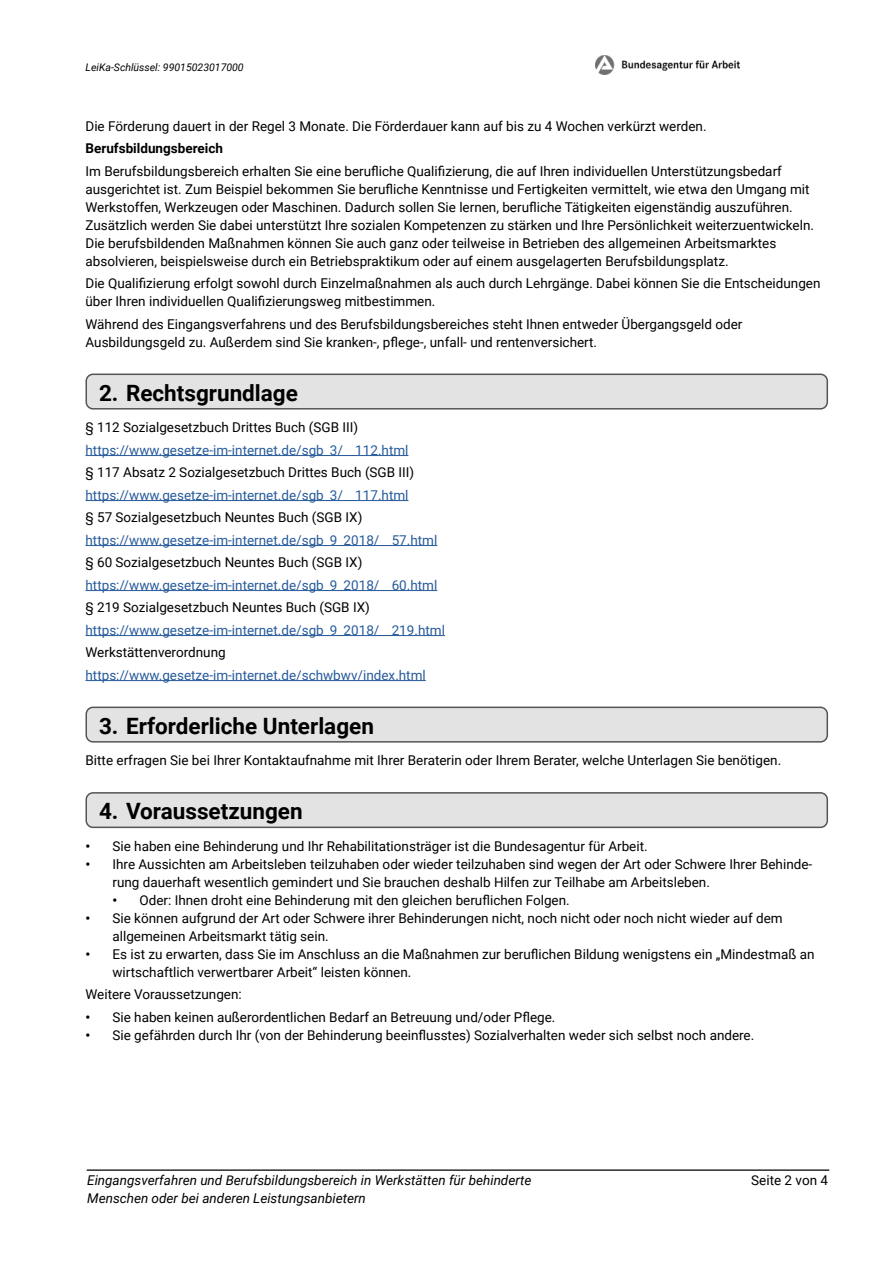
<style>
.page{position:relative;width:893px;height:1263px;background:#fff}
.page>*{position:absolute;margin:0;border:0;box-sizing:border-box;transform-origin:0 0}
.H2-Ueberschrift_K{font:700 22.5px "Roboto";color:#000}
.P-Fliesstext_K{font:13.5px/18px "Roboto";color:#000}
.P-Liste_runderPunkt_K{font:13.5px/18px "Roboto";color:#000}
.P-Fliesstext_K-2{font:13.5px "Roboto";color:#275b9b}
.t1{font:italic 13.5px "Roboto";color:#000}
.P-Liste_runderPunkt_Unterliste_K{font:13.5px "Roboto";color:#000}
.P-Fliesstext_K-3{font:700 13.5px "Roboto";color:#000}
.P-Versions-Nr_K{font:italic 10.5px "Roboto";color:#000}
.s1{font-weight:700}
</style>
<div class="page">
<img style="left:595px;top:55px;width:145px;height:19px">
<hr style="left:87px;top:1169px;width:742px;height:2px;background:#2b2b2b">
<div style="left:86px;top:374px;width:741px;height:35px;background:#e3e3e3;border-radius:7px"></div>
<div style="left:86px;top:374px;width:742px;height:36px;border:2px solid #555;border-radius:7px"></div>
<hr style="left:86px;top:455px;width:322px;height:1px;background:#275b9b">
<hr style="left:86px;top:500px;width:322px;height:1px;background:#275b9b">
<hr style="left:85px;top:545px;width:352px;height:1px;background:#275b9b">
<hr style="left:85px;top:590px;width:352px;height:1px;background:#275b9b">
<hr style="left:85px;top:635px;width:360px;height:1px;background:#275b9b">
<hr style="left:86px;top:680px;width:340px;height:1px;background:#275b9b">
<div style="left:86px;top:707px;width:741px;height:35px;background:#e3e3e3;border-radius:7px"></div>
<div style="left:85px;top:707px;width:743px;height:36px;border:2px solid #555;border-radius:7px"></div>
<div style="left:86px;top:793px;width:741px;height:34px;background:#e3e3e3;border-radius:7px"></div>
<div style="left:85px;top:792px;width:743px;height:36px;border:2px solid #555;border-radius:7px"></div>
<p class="P-Versions-Nr_K" style="left:86px;top:60px;width:160px">LeiKa-Schlüssel: 99015023017000</p>
<p class="P-Fliesstext_K" style="left:85px;top:116px;width:623px">Die Förderung dauert in der Regel 3 Monate. Die Förderdauer kann auf bis zu 4 Wochen verkürzt werden.</p>
<p class="P-Fliesstext_K-3" style="left:85px;top:139px;width:139px">Berufsbildungsbereich</p>
<p class="P-Fliesstext_K" style="left:85px;top:161px;width:730px">Im Berufsbildungsbereich erhalten Sie eine berufliche Qualifizierung, die auf Ihren individuellen Unterstützungsbedarf ausgerichtet ist. Zum Beispiel bekommen Sie berufliche Kenntnisse und Fertigkeiten vermittelt, wie etwa den Umgang mit Werkstoffen, Werkzeugen oder Maschinen. Dadurch sollen Sie lernen, berufliche Tätigkeiten eigenständig auszuführen.<br>Zusätzlich werden Sie dabei unterstützt Ihre sozialen Kompetenzen zu stärken und Ihre Persönlichkeit weiterzuentwickeln.<br>Die berufsbildenden Maßnahmen können Sie auch ganz oder teilweise in Betrieben des allgemeinen Arbeitsmarktes absolvieren, beispielsweise durch ein Betriebspraktikum oder auf einem ausgelagerten Berufsbildungsplatz.</p>
<p class="P-Fliesstext_K" style="left:85px;top:274px;width:736px">Die Qualifizierung erfolgt sowohl durch Einzelmaßnahmen als auch durch Lehrgänge. Dabei können Sie die Entscheidungen über Ihren individuellen Qualifizierungsweg mitbestimmen.</p>
<p class="P-Fliesstext_K" style="left:85px;top:314px;width:658px">Während des Eingangsverfahrens und des Berufsbildungsbereiches steht Ihnen entweder Übergangsgeld oder<br>Ausbildungsgeld zu. Außerdem sind Sie kranken-, pflege-, unfall- und rentenversichert.</p>
<h2 class="H2-Ueberschrift_K" style="left:99px;top:377px;width:200px">2. Rechtsgrundlage</h2>
<p class="P-Fliesstext_K" style="left:86px;top:418px;width:274px">§ 112 Sozialgesetzbuch Drittes Buch (SGB III)</p>
<p class="P-Fliesstext_K-2" style="left:86px;top:440px;width:324px">https://www.gesetze-im-internet.de/sgb_3/__112.html</p>
<p class="P-Fliesstext_K" style="left:86px;top:463px;width:330px">§ 117 Absatz 2 Sozialgesetzbuch Drittes Buch (SGB III)</p>
<p class="P-Fliesstext_K-2" style="left:86px;top:485px;width:324px">https://www.gesetze-im-internet.de/sgb_3/__117.html</p>
<p class="P-Fliesstext_K" style="left:85px;top:508px;width:278px">§ 57 Sozialgesetzbuch Neuntes Buch (SGB IX)</p>
<p class="P-Fliesstext_K-2" style="left:85px;top:530px;width:353px">https://www.gesetze-im-internet.de/sgb_9_2018/__57.html</p>
<p class="P-Fliesstext_K" style="left:85px;top:553px;width:278px">§ 60 Sozialgesetzbuch Neuntes Buch (SGB IX)</p>
<p class="P-Fliesstext_K-2" style="left:85px;top:575px;width:353px">https://www.gesetze-im-internet.de/sgb_9_2018/__60.html</p>
<p class="P-Fliesstext_K" style="left:85px;top:598px;width:286px">§ 219 Sozialgesetzbuch Neuntes Buch (SGB IX)</p>
<p class="P-Fliesstext_K-2" style="left:85px;top:620px;width:361px">https://www.gesetze-im-internet.de/sgb_9_2018/__219.html</p>
<p class="P-Fliesstext_K" style="left:86px;top:643px;width:142px">Werkstättenverordnung</p>
<p class="P-Fliesstext_K-2" style="left:86px;top:665px;width:342px">https://www.gesetze-im-internet.de/schwbwv/index.html</p>
<h2 class="H2-Ueberschrift_K" style="left:99px;top:710px;width:276px">3. Erforderliche Unterlagen</h2>
<p class="P-Fliesstext_K" style="left:85px;top:751px;width:697px">Bitte erfragen Sie bei Ihrer Kontaktaufnahme mit Ihrer Beraterin oder Ihrem Berater, welche Unterlagen Sie benötigen.</p>
<h2 class="H2-Ueberschrift_K" style="left:99px;top:795px;width:205px">4. Voraussetzungen</h2>
<p class="P-Liste_runderPunkt_K" style="left:85px;top:836px;width:564px"><span class="s1">•</span> Sie haben eine Behinderung und Ihr Rehabilitationsträger ist die Bundesagentur für Arbeit.</p>
<p class="P-Liste_runderPunkt_K" style="left:112px;top:854px;width:701px;text-indent:-27px"><span class="s1">•</span> Ihre Aussichten am Arbeitsleben teilzuhaben oder wieder teilzuhaben sind wegen der Art oder Schwere Ihrer Behinde&shy;rung dauerhaft wesentlich gemindert und Sie brauchen deshalb Hilfen zur Teilhabe am Arbeitsleben.</p>
<p class="P-Liste_runderPunkt_Unterliste_K" style="left:112px;top:890px;width:459px"><span class="s1">•</span> Oder: Ihnen droht eine Behinderung mit den gleichen beruflichen Folgen.</p>
<p class="P-Liste_runderPunkt_K" style="left:112px;top:908px;width:672px;text-indent:-27px"><span class="s1">•</span> Sie können aufgrund der Art oder Schwere ihrer Behinderungen nicht, noch nicht oder noch nicht wieder auf dem allgemeinen Arbeitsmarkt tätig sein.</p>
<p class="P-Liste_runderPunkt_K" style="left:112px;top:944px;width:703px;text-indent:-27px"><span class="s1">•</span> Es ist zu erwarten, dass Sie im Anschluss an die Maßnahmen zur beruflichen Bildung wenigstens ein „Mindestmaß an wirtschaftlich verwertbarer Arbeit“ leisten können.</p>
<p class="P-Fliesstext_K" style="left:85px;top:985px;width:158px">Weitere Voraussetzungen:</p>
<p class="P-Liste_runderPunkt_K" style="left:85px;top:1007px;width:471px"><span class="s1">•</span> Sie haben keinen außerordentlichen Bedarf an Betreuung und/oder Pflege.</p>
<p class="P-Liste_runderPunkt_K" style="left:85px;top:1025px;width:670px"><span class="s1">•</span> Sie gefährden durch Ihr (von der Behinderung beeinflusstes) Sozialverhalten weder sich selbst noch andere.</p>
<p class="t1" style="left:87px;top:1170px;width:446px">Eingangsverfahren und Berufsbildungsbereich in Werkstätten für behinderte</p>
<p class="P-Fliesstext_K" style="left:751px;top:1170px;width:78px">Seite 2 von 4</p>
<p class="t1" style="left:87px;top:1188px;width:280px">Menschen oder bei anderen Leistungsanbietern</p>
</div>
